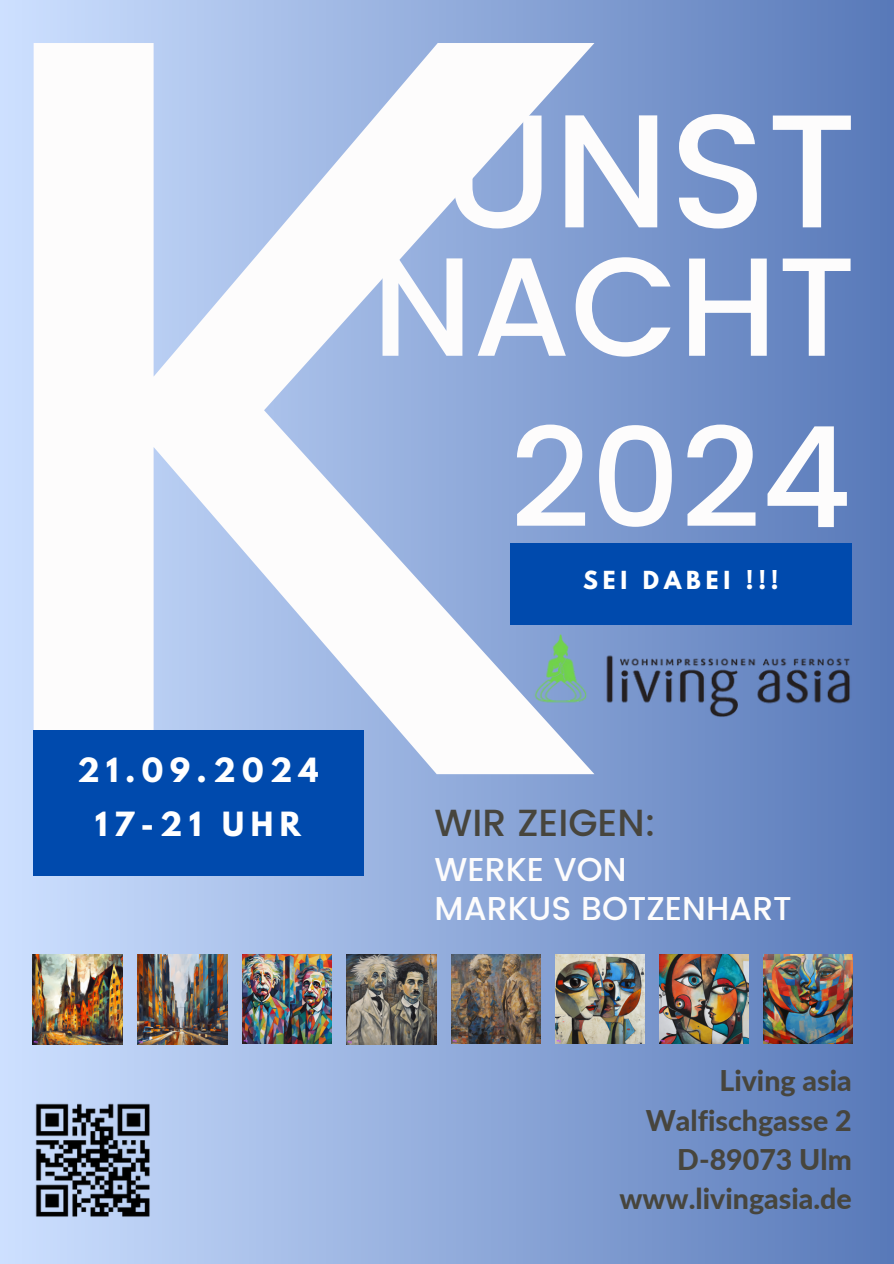
<style>
.page{position:relative;width:894px;height:1264px;background:#fff}
.page>*{position:absolute;margin:0;border:0;box-sizing:border-box;transform-origin:0 0}
.t1{font:500 1051.35px "Poppins";color:#fdfcfc}
.t2{font:500 160.8px "Poppins";color:#fdfcfc}
.t3{font:500 139.8px "Poppins";color:#fdfcfc}
.t4{font:500 37.8px "Poppins";color:#47453d}
.t5{font:500 33px "Poppins";color:#fdfcfc}
.t6{font:700 29.55px/54.6px "League Spartan";letter-spacing:.22em;color:#fff;text-align:center}
.t7{font:800 28.5px/39.3px "Lato";color:#47453d;text-align:right}
.t8{font:700 22.05px "League Spartan";letter-spacing:.22em;color:#fff}
</style>
<div class="page">
<div style="left:0;top:0;width:893px;height:1263px;background:linear-gradient(to right,#cde0ff,#5879b9)"></div>
<img style="left:33px;top:1100px;width:120px;height:120px">
<div style="left:33px;top:730px;width:330px;height:145px;background:#004aad"></div>
<div style="left:510px;top:543px;width:341px;height:81px;background:#004aad"></div>
<img style="left:531px;top:631px;width:321px;height:87px">
<img style="left:33px;top:954px;width:90px;height:90px">
<img style="left:138px;top:954px;width:90px;height:90px">
<img style="left:243px;top:954px;width:88px;height:89px">
<img style="left:346px;top:954px;width:90px;height:90px">
<img style="left:452px;top:954px;width:88px;height:89px">
<img style="left:555px;top:954px;width:89px;height:89px">
<img style="left:659px;top:954px;width:89px;height:89px">
<img style="left:763px;top:954px;width:88px;height:89px">
<h5 class="t1" style="left:-45px;top:-204px;width:667px">K</h5>
<p class="t2" style="left:442px;top:78px;width:416px">UNST</p>
<h6 class="t3" style="left:372px;top:226px;width:485px">NACHT</h6>
<h1 class="t3" style="left:510px;top:397px;width:343px">2024</h1>
<h2 class="t8" style="left:583px;top:569px;width:197px">SEI DABEI !!!</h2>
<h4 class="t6" style="left:78px;top:746px;width:242px">21.09.2024<br>17-21 UHR</h4>
<p class="t4" style="left:434px;top:800px;width:223px">WIR ZEIGEN:</p>
<p class="t5" style="left:434px;top:850px;width:193px">WERKE VON</p>
<p class="t5" style="left:434px;top:889px;width:358px">MARKUS BOTZENHART</p>
<p class="t7" style="left:619px;top:1060px;width:234px">Living asia<br>Walfischgasse 2<br>D-89073 Ulm www.livingasia.de</p>
</div>
